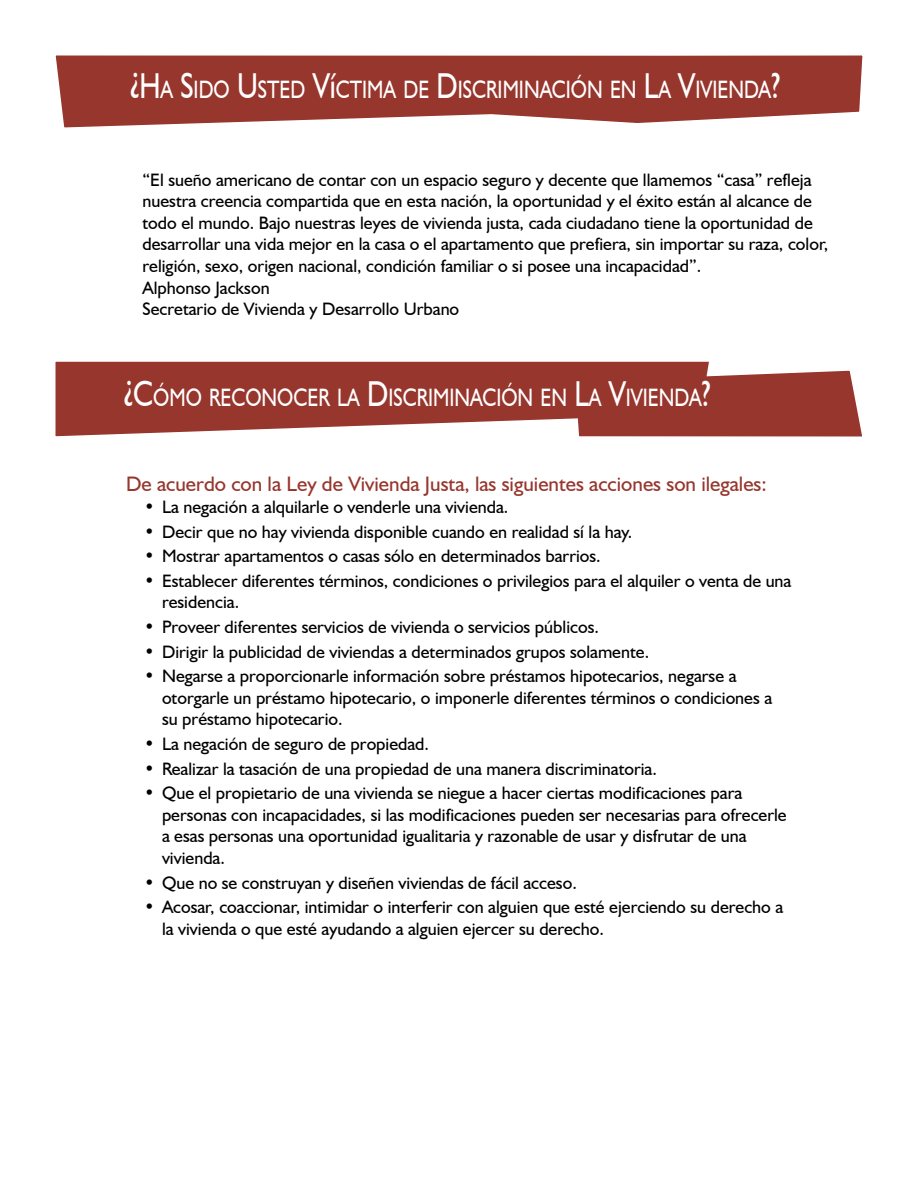
<style>
.page{position:relative;width:918px;height:1188px;background:#fff}
.page>*{position:absolute;margin:0;border:0;box-sizing:border-box;transform-origin:0 0}
._15_head_reverse{font:25.2px "Humanist 521 BT";color:#fff;scale:.8 1}
._13_Head_3025{font:21px "Humanist 521 BT";color:#97362d}
.bullet_9_pt{font:18px/21.6px "Humanist 521 BT";color:#000}
.s1{font-size:36px}
</style>
<div class="page">
<svg style="left:55px;top:361px;width:807px;height:76px;background:#a45048"></svg>
<svg style="left:55px;top:55px;width:808px;height:73px;background:#a45048"></svg>
<p class="_15_head_reverse" style="left:130px;top:74px;width:814px"><span class="s1">¿H</span>A <span class="s1">S</span>IDO <span class="s1">U</span>STED <span class="s1">Ví</span>CTIMA DE <span class="s1">D</span>ISCRIMINACIÓN EN <span class="s1">L</span>A <span class="s1">V</span>IVIENDA<span class="s1">?</span></p>
<p class="bullet_9_pt" style="left:142px;top:168px;width:687px">“El sueño americano de contar con un espacio seguro y decente que llamemos “casa” refleja nuestra creencia compartida que en esta nación, la oportunidad y el éxito están al alcance de todo el mundo. Bajo nuestras leyes de vivienda justa, cada ciudadano tiene la oportunidad de desarrollar una vida mejor en la casa o el apartamento que prefiera, sin importar su raza, color, religión, sexo, origen nacional, condición familiar o si posee una incapacidad”.</p>
<p class="bullet_9_pt" style="left:142px;top:276px;width:129px">Alphonso Jackson</p>
<p class="bullet_9_pt" style="left:142px;top:298px;width:318px">Secretario de Vivienda y Desarrollo Urbano</p>
<p class="_15_head_reverse" style="left:124px;top:382px;width:734px"><span class="s1">¿C</span>ÓMO RECONOCER LA <span class="s1">D</span>ISCRIMINACIÓN EN <span class="s1">L</span>A <span class="s1">V</span>IVIENDA<span class="s1">?</span></p>
<p class="_13_Head_3025" style="left:126px;top:471px;width:642px">De acuerdo con la Ley de Vivienda Justa, las siguientes acciones son ilegales:</p>
<p class="bullet_9_pt" style="left:144px;top:496px;width:366px">• La negación a alquilarle o venderle una vivienda.</p>
<p class="bullet_9_pt" style="left:144px;top:520px;width:490px">• Decir que no hay vivienda disponible cuando en realidad sí la hay.</p>
<p class="bullet_9_pt" style="left:144px;top:545px;width:458px">• Mostrar apartamentos o casas sólo en determinados barrios.</p>
<p class="bullet_9_pt" style="left:162px;top:570px;width:631px;text-indent:-18px">• Establecer diferentes términos, condiciones o privilegios para el alquiler o venta de una residencia.</p>
<p class="bullet_9_pt" style="left:144px;top:616px;width:457px">• Proveer diferentes servicios de vivienda o servicios públicos.</p>
<p class="bullet_9_pt" style="left:144px;top:640px;width:507px">• Dirigir la publicidad de viviendas a determinados grupos solamente.</p>
<p class="bullet_9_pt" style="left:162px;top:665px;width:612px;text-indent:-18px">• Negarse a proporcionarle información sobre préstamos hipotecarios, negarse a otorgarle un préstamo hipotecario, o imponerle diferentes términos o condiciones a su préstamo hipotecario.</p>
<p class="bullet_9_pt" style="left:144px;top:733px;width:287px">• La negación de seguro de propiedad.</p>
<p class="bullet_9_pt" style="left:144px;top:757px;width:514px">• Realizar la tasación de una propiedad de una manera discriminatoria.</p>
<p class="bullet_9_pt" style="left:162px;top:782px;width:626px;text-indent:-18px">• Que el propietario de una vivienda se niegue a hacer ciertas modificaciones para personas con incapacidades, si las modificaciones pueden ser necesarias para ofrecerle a esas personas una oportunidad igualitaria y razonable de usar y disfrutar de una vivienda.</p>
<p class="bullet_9_pt" style="left:144px;top:871px;width:434px">• Que no se construyan y diseñen viviendas de fácil acceso.</p>
<p class="bullet_9_pt" style="left:162px;top:896px;width:623px;text-indent:-18px">• Acosar, coaccionar, intimidar o interferir con alguien que esté ejerciendo su derecho a la vivienda o que esté ayudando a alguien ejercer su derecho.</p>
</div>
